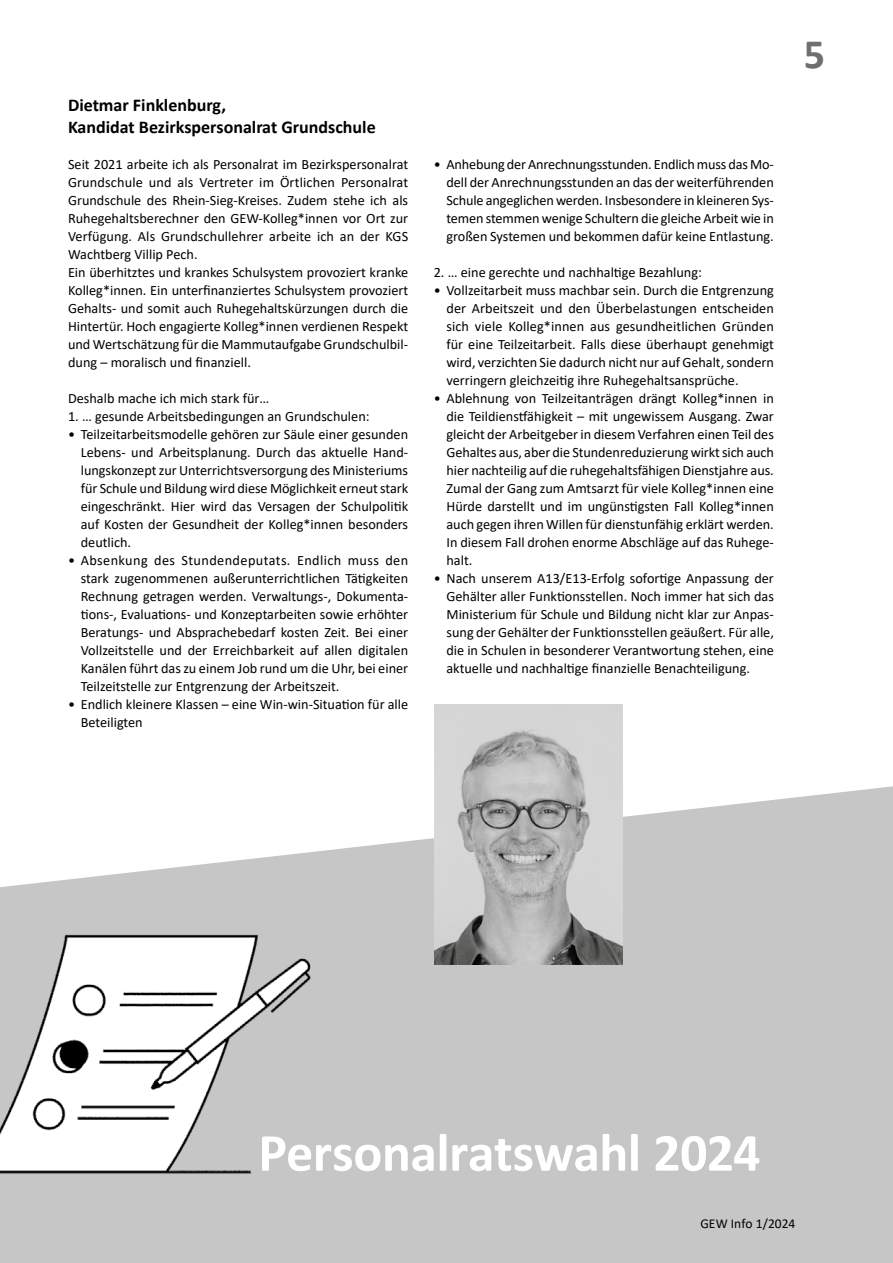
<style>
.page{position:relative;width:893px;height:1263px;background:#fff}
.page>*{position:absolute;margin:0;border:0;box-sizing:border-box;transform-origin:0 0}
.t1{font:700 54px "Calibri";letter-spacing:-.01em;color:#fff}
.t2{font:700 42px "Calibri";color:#706f6f}
.t3{font:700 18px/21.6px "Calibri";color:#000}
.t4{font:14.25px/18px "Calibri";color:#000;text-align:justify}
.t5{font:13.5px "Calibri";letter-spacing:.005em;color:#000}
</style>
<div class="page">
<div style="left:348px;top:786px;width:545px;height:477px;background:#c6c6c6"></div>
<img style="left:435px;top:705px;width:187px;height:259px">
<img style="left:0;top:848px;width:348px;height:415px">
<p class="t3" style="left:68px;top:94px;width:309px">Dietmar Finklenburg,<br>Kandidat Bezirkspersonalrat Grundschule</p>
<p class="t4" style="left:68px;top:155px;width:342px;text-align:left">Seit 2021 arbeite ich als Personalrat im Bezirkspersonalrat Grundschule und als Vertreter im Örtlichen Personalrat Grundschule des Rhein-Sieg-Kreises. Zudem stehe ich als Ruhegehaltsberechner den GEW-Kolleg*innen vor Ort zur Verfügung. Als Grundschullehrer arbeite ich an der KGS Wachtberg Villip Pech.<br>Ein überhitztes und krankes Schulsystem provoziert kranke Kolleg*innen. Ein unterfinanziertes Schulsystem provoziert Gehalts- und somit auch Ruhegehaltskürzungen durch die Hintertür. Hoch engagierte Kolleg*innen verdienen Respekt und Wertschätzung für die Mammutaufgabe Grundschulbil&shy;dung – moralisch und finanziell.</p>
<p class="t4" style="left:68px;top:389px;width:203px">Deshalb mache ich mich stark für…</p>
<p class="t4" style="left:68px;top:407px;width:303px">1. … gesunde Arbeitsbedingungen an Grundschulen:</p>
<p class="t4" style="left:81px;top:425px;width:329px;text-indent:-13px">• Teilzeitarbeitsmodelle gehören zur Säule einer gesunden Lebens- und Arbeitsplanung. Durch das aktuelle Hand&shy;lungskonzept zur Unterrichtsversorgung des Ministeriums für Schule und Bildung wird diese Möglichkeit erneut stark eingeschränkt. Hier wird das Versagen der Schulpolitik auf Kosten der Gesundheit der Kolleg*innen besonders deutlich.</p>
<p class="t4" style="left:81px;top:551px;width:329px;text-indent:-13px">• Absenkung des Stundendeputats. Endlich muss den stark zugenommenen außerunterrichtlichen Tätigkeiten Rechnung getragen werden. Verwaltungs-, Dokumenta&shy;tions-, Evaluations- und Konzeptarbeiten sowie erhöhter Beratungs- und Absprachebedarf kosten Zeit. Bei einer Vollzeitstelle und der Erreichbarkeit auf allen digitalen Kanälen führt das zu einem Job rund um die Uhr, bei einer Teilzeitstelle zur Entgrenzung der Arbeitszeit.</p>
<p class="t4" style="left:81px;top:695px;width:329px;text-indent:-13px">• Endlich kleinere Klassen – eine Win-win-Situation für alle<br>Beteiligten</p>
<p class="t4" style="left:446px;top:155px;width:329px;text-indent:-13px">• Anhebung der Anrechnungsstunden. Endlich muss das Mo&shy;dell der Anrechnungsstunden an das der weiterführenden Schule angeglichen werden. Insbesondere in kleineren Sys&shy;temen stemmen wenige Schultern die gleiche Arbeit wie in großen Systemen und bekommen dafür keine Entlastung.</p>
<p class="t4" style="left:434px;top:263px;width:270px">2. … eine gerechte und nachhaltige Bezahlung:</p>
<p class="t4" style="left:446px;top:281px;width:329px;text-indent:-13px">• Vollzeitarbeit muss machbar sein. Durch die Entgrenzung der Arbeitszeit und den Überbelastungen entscheiden sich viele Kolleg*innen aus gesundheitlichen Gründen für eine Teilzeitarbeit. Falls diese überhaupt genehmigt wird, verzichten Sie dadurch nicht nur auf Gehalt, sondern verringern gleichzeitig ihre Ruhegehaltsansprüche.</p>
<p class="t4" style="left:446px;top:389px;width:329px;text-indent:-13px">• Ablehnung von Teilzeitanträgen drängt Kolleg*innen in die Teildienstfähigkeit – mit ungewissem Ausgang. Zwar gleicht der Arbeitgeber in diesem Verfahren einen Teil des Gehaltes aus, aber die Stundenreduzierung wirkt sich auch hier nachteilig auf die ruhegehaltsfähigen Dienstjahre aus.<br>Zumal der Gang zum Amtsarzt für viele Kolleg*innen eine Hürde darstellt und im ungünstigsten Fall Kolleg*innen auch gegen ihren Willen für dienstunfähig erklärt werden.<br>In diesem Fall drohen enorme Abschläge auf das Ruhege&shy;halt.</p>
<p class="t4" style="left:446px;top:569px;width:329px;text-indent:-13px">• Nach unserem A13/E13-Erfolg sofortige Anpassung der Gehälter aller Funktionsstellen. Noch immer hat sich das Ministerium für Schule und Bildung nicht klar zur Anpas&shy;sung der Gehälter der Funktionsstellen geäußert. Für alle, die in Schulen in besonderer Verantwortung stehen, eine aktuelle und nachhaltige finanzielle Benachteiligung.</p>
<h2 class="t2" style="left:804px;top:24px;width:23px">5</h2>
<h1 class="t1" style="left:258px;top:1114px;width:504px">Personalratswahl 2024</h1>
<p class="t5" style="left:700px;top:1214px;width:96px">GEW Info 1/2024</p>
</div>
